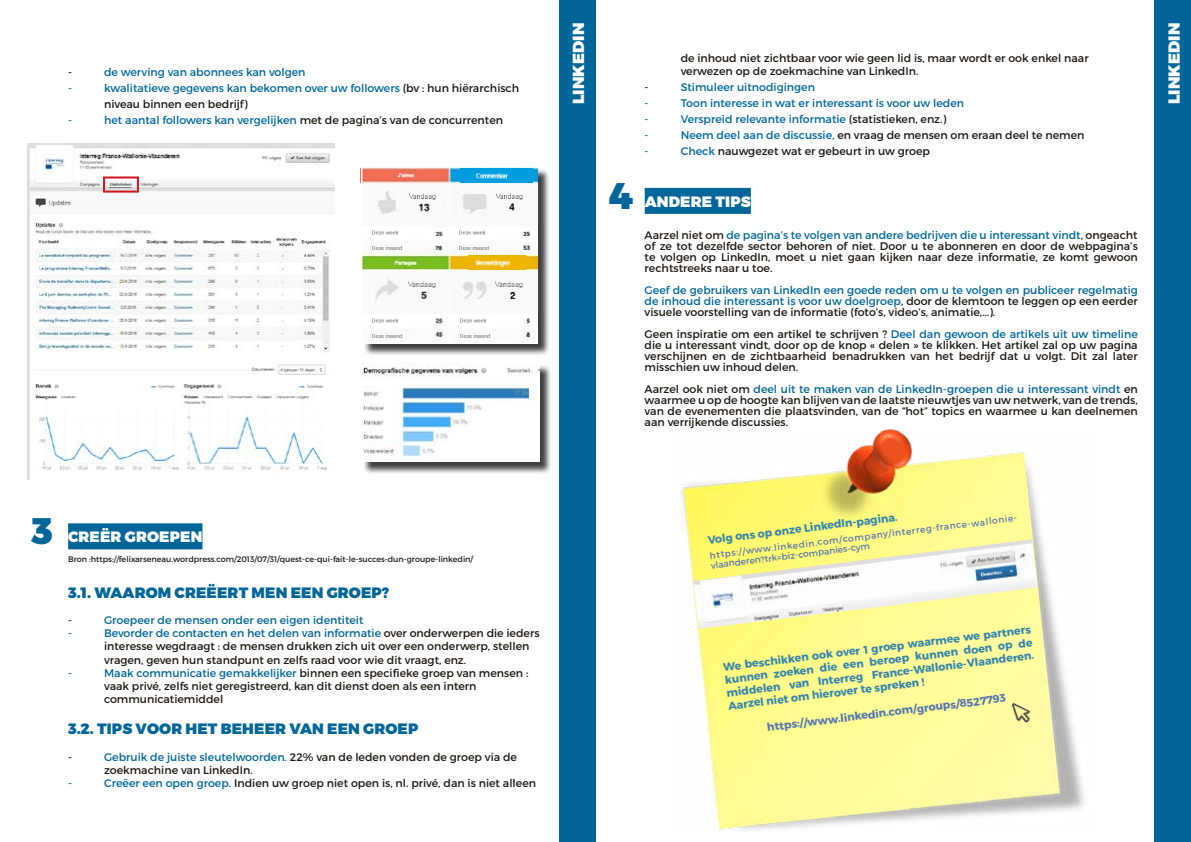
<style>
.page{position:relative;width:1191px;height:842px;background:#fff}
.page>*{position:absolute;margin:0;border:0;box-sizing:border-box;transform-origin:0 0}
.t1{font:900 37px "Montserrat";color:#069}
.t2{font:900 16px "Montserrat";letter-spacing:.01em;color:#fff}
.t3{font:900 15px "Montserrat";letter-spacing:.01em;color:#069}
.t4{font:900 15px "Montserrat";letter-spacing:.01em;color:#fff}
.t5{font:11px/11px "Montserrat";color:#1d160f}
.t6{font:11px/11px "Montserrat";color:#069}
.t7{font:700 11px/13px "Montserrat";color:#3385ad;text-align:justify}
.t8{font:700 11px "Montserrat";color:#5576af}
.t9{font:9px/10px "Montserrat";color:#5576af}
.t10{font:8px "Montserrat";color:#1d160f}
.s1{color:#1d160f}
.s2{color:#069}
</style>
<div class="page">
<img style="left:27px;top:143px;width:307px;height:336px">
<div style="left:558px;top:0;width:37px;height:842px;background:#069"></div>
<div style="left:68px;top:523px;width:134px;height:26px;background:#069"></div>
<div style="left:363px;top:364px;width:189px;height:110px;background:#000;opacity:.75"></div>
<img style="left:361px;top:363px;width:178px;height:98px">
<div style="left:644px;top:188px;width:107px;height:26px;background:#069"></div>
<img style="left:681px;top:429px;width:403px;height:402px">
<div style="left:1154px;top:0;width:37px;height:842px;background:#069"></div>
<img style="left:1003px;top:697px;width:34px;height:34px">
<div style="left:103px;top:176px;width:36px;height:17px;border:2px solid #cd171a"></div>
<img style="left:361px;top:169px;width:1px;height:13px">
<div style="left:363px;top:169px;width:187px;height:187px;background:#000;opacity:.75"></div>
<img style="left:362px;top:167px;width:176px;height:176px">
<img style="left:460px;top:169px;width:72px;height:13px">
<img style="left:468px;top:256px;width:57px;height:13px">
<img style="left:493px;top:187px;width:32px;height:14px">
<img style="left:406px;top:275px;width:32px;height:14px">
<img style="left:493px;top:275px;width:31px;height:14px">
<img style="left:456px;top:227px;width:37px;height:24px">
<img style="left:368px;top:227px;width:37px;height:24px">
<img style="left:368px;top:315px;width:37px;height:24px">
<img style="left:456px;top:315px;width:37px;height:24px">
<img style="left:693px;top:539px;width:344px;height:90px">
<p class="t5" style="left:68px;top:67px;width:6px">-</p>
<p class="t6" style="left:104px;top:67px;width:203px">de werving van abonnees kan volgen</p>
<p class="t6" style="left:68px;top:83px;width:6px">-</p>
<p class="t6" style="left:104px;top:80px;width:416px;line-height:16px">kwalitatieve gegevens kan bekomen over uw followers <span class="s1">(bv : hun hiërarchisch niveau binnen een bedrijf)</span></p>
<p class="t6" style="left:68px;top:115px;width:6px">-</p>
<p class="t6" style="left:104px;top:115px;width:400px">het aantal followers kan vergelijken <span class="s1">met de pagina’s van de concurrenten</span></p>
<h2 class="t2" style="left:568px;top:104px;width:83px;rotate:-90deg">LINKEDIN</h2>
<h1 class="t1" style="left:608px;top:173px;width:26px">4</h1>
<p class="t5" style="left:680px;top:51px;width:409px;line-height:13.2px">de inhoud niet zichtbaar voor wie geen lid is, maar wordt er ook enkel naar verwezen op de zoekmachine van LinkedIn.</p>
<p class="t5" style="left:644px;top:81px;width:6px">-</p>
<p class="t6" style="left:680px;top:81px;width:136px">Stimuleer uitnodigingen</p>
<p class="t6" style="left:644px;top:97px;width:6px">-</p>
<p class="t6" style="left:680px;top:97px;width:285px">Toon interesse in wat er interessant is voor uw leden</p>
<p class="t6" style="left:644px;top:113px;width:6px">-</p>
<p class="t6" style="left:680px;top:113px;width:267px">Verspreid relevante informatie <span class="s1">(statistieken, enz.)</span></p>
<p class="t6" style="left:644px;top:129px;width:6px">-</p>
<p class="t5" style="left:680px;top:129px;width:405px"><span class="s2">Neem deel aan de discussie,</span> en vraag de mensen om eraan deel te nemen</p>
<p class="t6" style="left:644px;top:145px;width:6px">-</p>
<p class="t5" style="left:680px;top:145px;width:251px"><span class="s2">Check</span> nauwgezet wat er gebeurt in uw groep</p>
<h3 class="t4" style="left:644px;top:192px;width:107px">ANDERE TIPS</h3>
<p class="t5" style="left:644px;top:229px;width:495px;text-align:justify">Aarzel niet om <span class="s2">de pagina’s te volgen van andere bedrijven die u interessant vindt</span>, ongeacht of ze tot dezelfde sector behoren of niet. Door u te abonneren en door de webpagina’s te volgen op LinkedIn, moet u niet gaan kijken naar deze informatie, ze komt gewoon rechtstreeks naar u toe.</p>
<p class="t6" style="left:644px;top:284px;width:495px;text-align:justify">Geef de gebruikers van LinkedIn een goede reden om u te volgen en publiceer regelmatig de inhoud die interessant is voor uw doelgroep<span class="s1">, door de klemtoon te leggen op een eerder visuele voorstelling van de informatie (foto’s, video’s, animatie,…).</span></p>
<p class="t5" style="left:644px;top:328px;width:494px;text-align:justify">Geen inspiratie om een artikel te schrijven ? <span class="s2">Deel dan gewoon de artikels uit uw timeline </span>die u interessant vindt, door op de knop « delen » te klikken. Het artikel zal op uw pagina verschijnen en de zichtbaarheid benadrukken van het bedrijf dat u volgt. Dit zal later misschien uw inhoud delen.</p>
<p class="t5" style="left:644px;top:383px;width:495px;text-align:justify">Aarzel ook niet om <span class="s2">deel uit te maken van de LinkedIn-groepen die u interessant vindt</span> en waarmee u op de hoogte kan blijven van de laatste nieuwtjes van uw netwerk, van de trends, van de evenementen die plaatsvinden, van de “hot” topics en waarmee u kan deelnemen aan verrijkende discussies.</p>
<h2 class="t2" style="left:1164px;top:104px;width:83px;rotate:-90deg">LINKEDIN</h2>
<h1 class="t1" style="left:32px;top:508px;width:23px">3</h1>
<h3 class="t4" style="left:68px;top:528px;width:136px">CREËR GROEPEN</h3>
<p class="t10" style="left:68px;top:554px;width:407px">Bron :https://felixarseneau.wordpress.com/2013/07/31/quest-ce-qui-fait-le-succes-dun-groupe-linkedin/</p>
<h3 class="t3" style="left:68px;top:583px;width:323px">3.1. WAAROM CREËERT MEN EEN GROEP?</h3>
<p class="t5" style="left:68px;top:614px;width:6px">-</p>
<p class="t6" style="left:104px;top:614px;width:261px">Groepeer de mensen onder een eigen identiteit</p>
<p class="t6" style="left:68px;top:628px;width:6px">-</p>
<p class="t5" style="left:104px;top:627px;width:437px;line-height:13.2px"><span class="s2">Bevorder de contacten en het delen van informatie</span> over onderwerpen die ieders interesse wegdraagt : de mensen drukken zich uit over een onderwerp, stellen vragen, geven hun standpunt en zelfs raad voor wie dit vraagt, enz.</p>
<p class="t6" style="left:68px;top:667px;width:6px">-</p>
<p class="t5" style="left:104px;top:666px;width:426px;line-height:13.2px"><span class="s2">Maak communicatie gemakkelijker</span> binnen een specifieke groep van mensen : vaak privé, zelfs niet geregistreerd, kan dit dienst doen als een intern communicatiemiddel</p>
<h3 class="t3" style="left:68px;top:720px;width:352px">3.2. TIPS VOOR HET BEHEER VAN EEN GROEP</h3>
<p class="t5" style="left:68px;top:751px;width:6px">-</p>
<p class="t5" style="left:104px;top:750px;width:414px;line-height:13.2px"><span class="s2">Gebruik de juiste sleutelwoorden.</span> 22% van de leden vonden de groep via de zoekmachine van LinkedIn.</p>
<p class="t6" style="left:68px;top:778px;width:6px">-</p>
<p class="t5" style="left:104px;top:778px;width:433px"><span class="s2">Creëer een open groep.</span> Indien uw groep niet open is, nl. privé, dan is niet alleen</p>
<p class="t7" style="left:707px;top:534px;width:192px;rotate:-7deg">Volg ons op onze LinkedIn-pagina.</p>
<p class="t9" style="left:709px;top:550px;width:312px;rotate:-7deg">https://www.linkedin.com/company/interreg-france-wallonie&shy;vlaanderen?trk=biz-companies-cym</p>
<p class="t7" style="left:722px;top:661px;width:311px;rotate:-7deg">We beschikken ook over 1 groep waarmee we partners kunnen zoeken die een beroep kunnen doen op de middelen van Interreg France-Wallonie-Vlaanderen.<br>Aarzel niet om hierover te spreken !</p>
<p class="t8" style="left:766px;top:720px;width:242px;rotate:-7deg">https://www.linkedin.com/groups/8527793</p>
</div>
